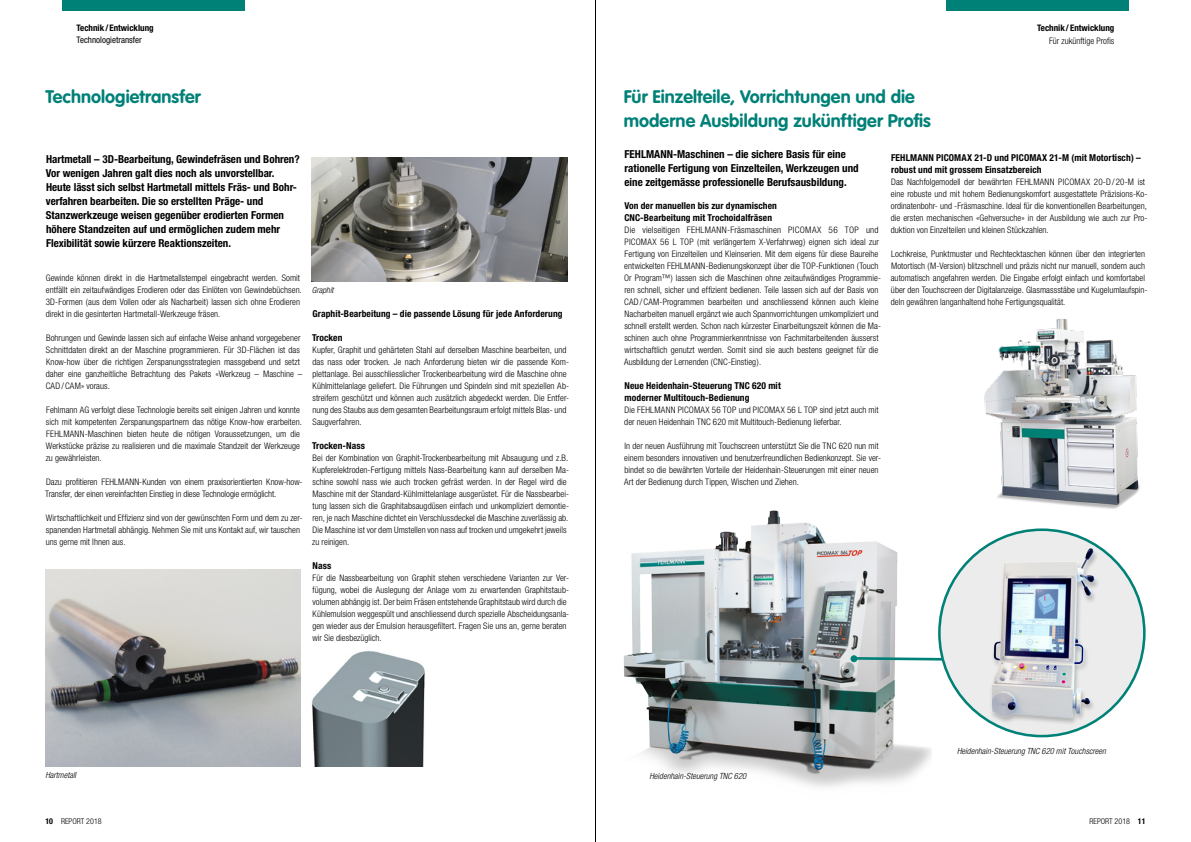
<style>
.page{position:relative;width:1191px;height:842px;background:#fff}
.page>*{position:absolute;margin:0;border:0;box-sizing:border-box;transform-origin:0 0}
.t1{font:700 18px/24px "VAG Rounded";letter-spacing:.005em;color:#008177}
.t2{font:700 condensed 11px/14px "Helvetica Neue";color:#000}
.t3{font:700 condensed 9.5px/12px "Helvetica Neue";letter-spacing:.01em;color:#000}
.t4{font:300 condensed 9px/12px "Helvetica Neue";letter-spacing:.005em;color:#000}
.t5{font:700 condensed 9px "Helvetica Neue";color:#000}
.t6{font:condensed 9px "Helvetica Neue";color:#000}
.t7{font:italic 300 condensed 8.5px "Helvetica Neue";letter-spacing:.005em;color:#000}
.t8{font:300 condensed 8px "Helvetica Neue";color:#000}
.s1{font-weight:700}
</style>
<div class="page">
<div style="left:62px;top:0;width:183px;height:11px;background:#008177"></div>
<div style="left:945px;top:0;width:183px;height:11px;background:#008177"></div>
<div style="left:939px;top:530px;width:205px;height:206px;background:#ececec;border-radius:50%"></div>
<img style="left:312px;top:651px;width:113px;height:115px">
<img style="left:45px;top:569px;width:255px;height:197px">
<img style="left:312px;top:157px;width:255px;height:124px">
<img style="left:623px;top:510px;width:308px;height:277px">
<img style="left:984px;top:319px;width:156px;height:190px">
<img style="left:982px;top:543px;width:123px;height:184px">
<svg style="left:851px;top:656px;width:94px;height:6px"></svg>
<div style="left:850px;top:655px;width:7px;height:7px;background:#008177;border-radius:50%"></div>
<hr style="left:595px;top:0;width:1px;height:842px;background:#000">
<p class="t5" style="left:77px;top:22px;width:79px">Technik / Entwicklung</p>
<p class="t6" style="left:77px;top:35px;width:67px">Technologietransfer</p>
<p class="t5" style="left:1037px;top:22px;width:79px">Technik/ Entwicklung</p>
<p class="t4" style="left:1049px;top:35px;width:67px">Für zukünftige Profis</p>
<h1 class="t1" style="left:45px;top:85px;width:157px">Technologietransfer</h1>
<p class="t2" style="left:46px;top:152px;width:255px">Hartmetall – 3D-Bearbeitung, Gewindefräsen und Bohren?<br>Vor wenigen Jahren galt dies noch als unvorstellbar.<br>Heute lässt sich selbst Hartmetall mittels Fräs- und Bohr&shy;verfahren bearbeiten. Die so erstellten Präge- und Stanzwerkzeuge weisen gegenüber erodierten Formen höhere Standzeiten auf und ermöglichen zudem mehr Flexibilität sowie kürzere Reaktionszeiten.</p>
<p class="t4" style="left:46px;top:272px;width:258px">Gewinde können direkt in die Hartmetallstempel eingebracht werden. Somit entfällt ein zeitaufwändiges Erodieren oder das Einlöten von Gewindebüchsen.<br>3D-Formen (aus dem Vollen oder als Nacharbeit) lassen sich ohne Erodieren direkt in die gesinterten Hartmetall-Werkzeuge fräsen.</p>
<p class="t4" style="left:46px;top:332px;width:258px">Bohrungen und Gewinde lassen sich auf einfache Weise anhand vorgegebener Schnittdaten direkt an der Maschine programmieren. Für 3D-Flächen ist das Know-how über die richtigen Zerspanungsstrategien massgebend und setzt daher eine ganzheitliche Betrachtung des Pakets «Werkzeug – Maschine – CAD/CAM» voraus.</p>
<p class="t4" style="left:46px;top:404px;width:257px">Fehlmann AG verfolgt diese Technologie bereits seit einigen Jahren und konnte sich mit kompetenten Zerspanungspartnern das nötige Know-how erarbeiten.<br>FEHLMANN-Maschinen bieten heute die nötigen Voraussetzungen, um die Werkstücke präzise zu realisieren und die maximale Standzeit der Werkzeuge zu gewährleisten.</p>
<p class="t4" style="left:45px;top:476px;width:258px">Dazu profitieren FEHLMANN-Kunden von einem praxisorientierten Know-how-<br>Transfer, der einen vereinfachten Einstieg in diese Technologie ermöglicht.</p>
<p class="t4" style="left:46px;top:512px;width:258px">Wirtschaftlichkeit und Effizienz sind von der gewünschten Form und dem zu zer&shy;spanenden Hartmetall abhängig. Nehmen Sie mit uns Kontakt auf, wir tauschen uns gerne mit Ihnen aus.</p>
<p class="t7" style="left:312px;top:285px;width:23px">Graphit</p>
<p class="t3" style="left:312px;top:308px;width:252px">Graphit-Bearbeitung – die passende Lösung für jede Anforderung</p>
<p class="t3" style="left:312px;top:332px;width:32px">Trocken</p>
<p class="t4" style="left:312px;top:344px;width:258px">Kupfer, Graphit und gehärteten Stahl auf derselben Maschine bearbeiten, und das nass oder trocken. Je nach Anforderung bieten wir die passende Kom&shy;plettanlage. Bei ausschliesslicher Trockenbearbeitung wird die Maschine ohne Kühlmittelanlage geliefert. Die Führungen und Spindeln sind mit speziellen Ab&shy;streifern geschützt und können auch zusätzlich abgedeckt werden. Die Entfer&shy;nung des Staubs aus dem gesamten Bearbeitungsraum erfolgt mittels Blas- und Saugverfahren.</p>
<p class="t3" style="left:312px;top:440px;width:54px">Trocken-Nass</p>
<p class="t4" style="left:312px;top:452px;width:258px">Bei der Kombination von Graphit-Trockenbearbeitung mit Absaugung und z.B.<br>Kupferelektroden-Fertigung mittels Nass-Bearbeitung kann auf derselben Ma&shy;schine sowohl nass wie auch trocken gefräst werden. In der Regel wird die Maschine mit der Standard-Kühlmittelanlage ausgerüstet. Für die Nassbearbei&shy;tung lassen sich die Graphitabsaugdüsen einfach und unkompliziert demontie&shy;ren, je nach Maschine dichtet ein Verschlussdeckel die Maschine zuverlässig ab.<br>Die Maschine ist vor dem Umstellen von nass auf trocken und umgekehrt jeweils zu reinigen.</p>
<p class="t3" style="left:313px;top:560px;width:20px">Nass</p>
<p class="t4" style="left:312px;top:572px;width:258px">Für die Nassbearbeitung von Graphit stehen verschiedene Varianten zur Ver&shy;fügung, wobei die Auslegung der Anlage vom zu erwartenden Graphitstaub&shy;volumen abhängig ist. Der beim Fräsen entstehende Graphitstaub wird durch die Kühlemulsion weggespült und anschliessend durch spezielle Abscheidungsanla&shy;gen wieder aus der Emulsion herausgefiltert. Fragen Sie uns an, gerne beraten wir Sie diesbezüglich.</p>
<h1 class="t1" style="left:624px;top:85px;width:308px">Für Einzelteile, Vorrichtungen und die moderne Ausbildung zukünftiger Profis</h1>
<p class="t2" style="left:624px;top:147px;width:236px">FEHLMANN-Maschinen – die sichere Basis für eine rationelle Fertigung von Einzelteilen, Werkzeugen und eine zeitgemässe professionelle Berufsausbildung.</p>
<p class="t3" style="left:624px;top:200px;width:154px">Von der manuellen bis zur dynamischen<br>CNC-Bearbeitung mit Trochoidalfräsen</p>
<p class="t4" style="left:624px;top:224px;width:258px">Die vielseitigen FEHLMANN-Fräsmaschinen PICOMAX 56 TOP und PICOMAX 56 L TOP (mit verlängertem X-Verfahrweg) eignen sich ideal zur Fertigung von Einzelteilen und Kleinserien. Mit dem eigens für diese Baureihe entwickelten FEHLMANN-Bedienungskonzept über die TOP-Funktionen (Touch Or Program™) lassen sich die Maschinen ohne zeitaufwändiges Programmie&shy;ren schnell, sicher und effizient bedienen. Teile lassen sich auf der Basis von CAD/CAM-Programmen bearbeiten und anschliessend können auch kleine Nacharbeiten manuell ergänzt wie auch Spannvorrichtungen umkompliziert und schnell erstellt werden. Schon nach kürzester Einarbeitungszeit können die Ma&shy;schinen auch ohne Programmierkenntnisse von Fachmitarbeitenden äusserst wirtschaftlich genutzt werden. Somit sind sie auch bestens geeignet für die Ausbildung der Lernenden (CNC-Einstieg).</p>
<p class="t3" style="left:624px;top:380px;width:158px">Neue Heidenhain-Steuerung TNC 620 mit moderner Multitouch-Bedienung</p>
<p class="t4" style="left:624px;top:404px;width:256px">Die FEHLMANN PICOMAX 56 TOP und PICOMAX 56 L TOP sind jetzt auch mit der neuen Heidenhain TNC 620 mit Multitouch-Bedienung lieferbar.</p>
<p class="t4" style="left:624px;top:440px;width:258px">In der neuen Ausführung mit Touchscreen unterstützt Sie die TNC 620 nun mit einem besonders innovativen und benutzerfreundlichen Bedienkonzept. Sie ver&shy;bindet so die bewährten Vorteile der Heidenhain-Steuerungen mit einer neuen Art der Bedienung durch Tippen, Wischen und Ziehen.</p>
<p class="t3" style="left:891px;top:152px;width:251px">FEHLMANN PICOMAX 21-D und PICOMAX 21-M (mit Motortisch) – robust und mit grossem Einsatzbereich</p>
<p class="t4" style="left:890px;top:176px;width:258px">Das Nachfolgemodell der bewährten FEHLMANN PICOMAX 20-D/ 20-M ist eine robuste und mit hohem Bedienungskomfort ausgestattete Präzisions-Ko&shy;ordinatenbohr- und -Fräsmaschine. Ideal für die konventionellen Bearbeitungen, die ersten mechanischen «Gehversuche» in der Ausbildung wie auch zur Pro&shy;duktion von Einzelteilen und kleinen Stückzahlen.</p>
<p class="t4" style="left:890px;top:248px;width:258px">Lochkreise, Punktmuster und Rechtecktaschen können über den integrierten Motortisch (M-Version) blitzschnell und präzis nicht nur manuell, sondern auch automatisch angefahren werden. Die Eingabe erfolgt einfach und komfortabel über den Touchscreen der Digitalanzeige. Glasmassstäbe und Kugelumlaufspin&shy;deln gewähren langanhaltend hohe Fertigungsqualität.</p>
<p class="t7" style="left:957px;top:746px;width:150px">Heidenhain-Steuerung TNC 620 mit Touchscreen</p>
<p class="t7" style="left:45px;top:771px;width:32px">Hartmetall</p>
<p class="t7" style="left:649px;top:771px;width:98px">Heidenhain-Steuerung TNC 620</p>
<p class="t8" style="left:45px;top:817px;width:58px"><span class="s1">10</span> REPORT 2018</p>
<p class="t8" style="left:1089px;top:817px;width:58px">REPORT 2018 <span class="s1">11</span></p>
</div>
